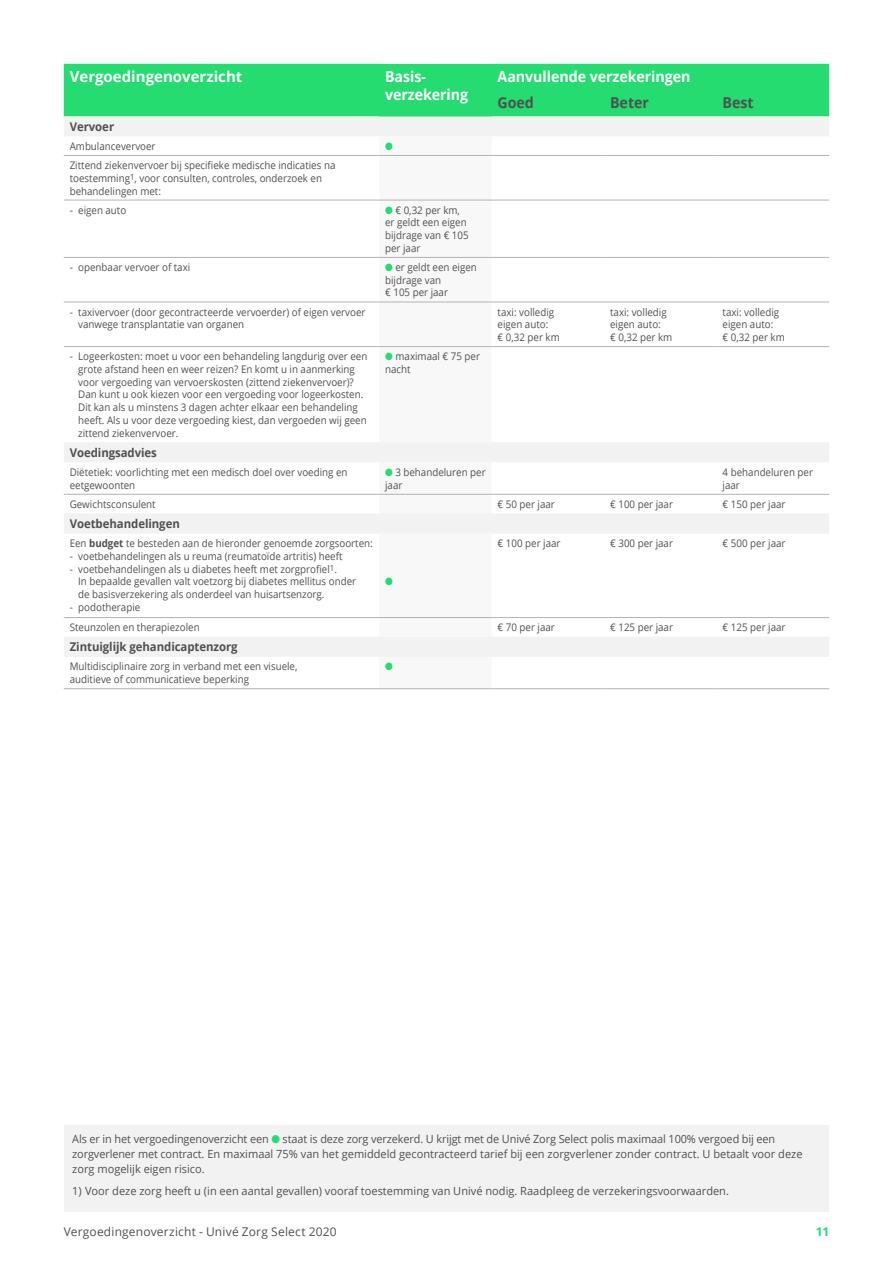
<style>
.page{position:relative;width:893px;height:1263px;background:#fff}
.page>*{position:absolute;margin:0;border:0;box-sizing:border-box;transform-origin:0 0}
.Witte_kop_Boven{font:700 15px/18px "Open Sans";letter-spacing:-.005em;color:#fff;scale:.95 1}
.Witte_kop_Boven-2{font:700 15px "Open Sans";letter-spacing:-.005em;color:#fff}
.t1{font:700 15px "Open Sans";letter-spacing:-.005em;color:#505050;scale:.95 1}
.Bold_kop_8{font:700 12px "Open Sans";letter-spacing:-.005em;color:#505050;scale:.95 1}
.t2{font:12px "Open Sans";letter-spacing:.015em;color:#505050}
.t3{font:700 12px "Open Sans";color:#25dc71}
.Platte_txt_Tabel{font:11.25px/15px "Open Sans";color:#505050}
.Inspringen_Plat_txt{font:10.5px/12.8px "Open Sans";color:#505050;scale:.93 1}
.Inspringen_Plat_txt-2{font:10.5px/12.8px "Open Sans";color:#505050;scale:.95 1}
.Inspringen_Plat_txt-3{font:10.5px "Zapf Dingbats ITC";color:#25dc71;scale:.93 1}
.s1{color:#25dc71}
.s2{font-weight:700}
</style>
<div class="page">
<div style="left:64px;top:64px;width:765px;height:52px;background:#25dc71"></div>
<div style="left:379px;top:64px;width:113px;height:52px;background:#25dc71"></div>
<svg style="left:64px;top:116px;width:765px;height:541px"></svg>
<svg style="left:379px;top:136px;width:113px;height:521px"></svg>
<hr style="left:64px;top:494px;width:315px;height:1px;background:#b2b2b2">
<hr style="left:379px;top:494px;width:113px;height:1px;background:#b2b2b2">
<hr style="left:492px;top:494px;width:112px;height:1px;background:#b2b2b2">
<hr style="left:604px;top:494px;width:113px;height:1px;background:#b2b2b2">
<hr style="left:717px;top:494px;width:112px;height:1px;background:#b2b2b2">
<hr style="left:64px;top:155px;width:315px;height:1px;background:#b2b2b2">
<hr style="left:379px;top:155px;width:113px;height:1px;background:#b2b2b2">
<hr style="left:492px;top:155px;width:112px;height:1px;background:#b2b2b2">
<hr style="left:604px;top:155px;width:113px;height:1px;background:#b2b2b2">
<hr style="left:717px;top:155px;width:112px;height:1px;background:#b2b2b2">
<hr style="left:64px;top:200px;width:315px;height:1px;background:#b2b2b2">
<hr style="left:379px;top:200px;width:113px;height:1px;background:#b2b2b2">
<hr style="left:492px;top:200px;width:112px;height:1px;background:#b2b2b2">
<hr style="left:604px;top:200px;width:113px;height:1px;background:#b2b2b2">
<hr style="left:717px;top:200px;width:112px;height:1px;background:#b2b2b2">
<hr style="left:64px;top:257px;width:315px;height:1px;background:#b2b2b2">
<hr style="left:379px;top:257px;width:113px;height:1px;background:#b2b2b2">
<hr style="left:492px;top:257px;width:112px;height:1px;background:#b2b2b2">
<hr style="left:604px;top:257px;width:113px;height:1px;background:#b2b2b2">
<hr style="left:717px;top:257px;width:112px;height:1px;background:#b2b2b2">
<hr style="left:64px;top:302px;width:315px;height:1px;background:#b2b2b2">
<hr style="left:379px;top:302px;width:113px;height:1px;background:#b2b2b2">
<hr style="left:492px;top:302px;width:112px;height:1px;background:#b2b2b2">
<hr style="left:604px;top:302px;width:113px;height:1px;background:#b2b2b2">
<hr style="left:717px;top:302px;width:112px;height:1px;background:#b2b2b2">
<hr style="left:64px;top:688px;width:315px;height:1px;background:#b2b2b2">
<hr style="left:379px;top:688px;width:113px;height:1px;background:#b2b2b2">
<hr style="left:492px;top:688px;width:112px;height:1px;background:#b2b2b2">
<hr style="left:604px;top:688px;width:113px;height:1px;background:#b2b2b2">
<hr style="left:717px;top:688px;width:112px;height:1px;background:#b2b2b2">
<hr style="left:64px;top:346px;width:315px;height:1px;background:#b2b2b2">
<hr style="left:379px;top:346px;width:113px;height:1px;background:#b2b2b2">
<hr style="left:492px;top:346px;width:112px;height:1px;background:#b2b2b2">
<hr style="left:604px;top:346px;width:113px;height:1px;background:#b2b2b2">
<hr style="left:717px;top:346px;width:112px;height:1px;background:#b2b2b2">
<hr style="left:64px;top:617px;width:315px;height:1px;background:#b2b2b2">
<hr style="left:379px;top:617px;width:113px;height:1px;background:#b2b2b2">
<hr style="left:492px;top:617px;width:112px;height:1px;background:#b2b2b2">
<hr style="left:604px;top:617px;width:113px;height:1px;background:#b2b2b2">
<hr style="left:717px;top:617px;width:112px;height:1px;background:#b2b2b2">
<div style="left:64px;top:1125px;width:764px;height:87px;background:#f2f2f2"></div>
<p class="Witte_kop_Boven-2" style="left:70px;top:66px;width:174px">Vergoedingenoverzicht</p>
<p class="Witte_kop_Boven" style="left:385px;top:67px;width:89px">Basis&shy;verzekering</p>
<p class="Witte_kop_Boven" style="left:498px;top:67px;width:204px">Aanvullende verzekeringen</p>
<p class="t1" style="left:498px;top:92px;width:40px">Goed</p>
<p class="t1" style="left:610px;top:92px;width:42px">Beter</p>
<p class="t1" style="left:723px;top:92px;width:34px">Best</p>
<p class="Bold_kop_8" style="left:70px;top:118px;width:48px">Vervoer</p>
<p class="Inspringen_Plat_txt" style="left:70px;top:139px;width:94px">Ambulancevervoer</p>
<p class="Inspringen_Plat_txt-3" style="left:385px;top:141px;width:10px">●</p>
<p class="Inspringen_Plat_txt" style="left:70px;top:159px;width:287px">Zittend ziekenvervoer bij specifieke medische indicaties na toestemming<sup>1</sup>, voor consulten, controles, onderzoek en behandelingen met:</p>
<p class="Inspringen_Plat_txt-2" style="left:70px;top:203px;width:61px">- eigen auto</p>
<p class="Inspringen_Plat_txt" style="left:385px;top:203px;width:91px"><span class="s1">●</span> € 0,32 per km, er geldt een eigen bijdrage van € 105 per jaar</p>
<p class="Inspringen_Plat_txt-2" style="left:70px;top:260px;width:128px">- openbaar vervoer of taxi</p>
<p class="Inspringen_Plat_txt" style="left:385px;top:260px;width:100px"><span class="s1">●</span> er geldt een eigen bijdrage van<br>€ 105 per jaar</p>
<p class="Inspringen_Plat_txt-2" style="left:78px;top:305px;width:304px;text-indent:-9px">- taxivervoer (door gecontracteerde vervoerder) of eigen vervoer vanwege transplantatie van organen</p>
<p class="Inspringen_Plat_txt" style="left:498px;top:305px;width:62px">taxi: volledig</p>
<p class="Inspringen_Plat_txt" style="left:498px;top:318px;width:68px">eigen auto:<br>€ 0,32 per km</p>
<p class="Inspringen_Plat_txt" style="left:610px;top:305px;width:62px">taxi: volledig</p>
<p class="Inspringen_Plat_txt" style="left:610px;top:318px;width:68px">eigen auto:<br>€ 0,32 per km</p>
<p class="Inspringen_Plat_txt" style="left:723px;top:305px;width:62px">taxi: volledig</p>
<p class="Inspringen_Plat_txt" style="left:723px;top:318px;width:68px">eigen auto:<br>€ 0,32 per km</p>
<p class="Inspringen_Plat_txt-2" style="left:78px;top:350px;width:306px;text-indent:-9px">- Logeerkosten: moet u voor een behandeling langdurig over een grote afstand heen en weer reizen? En komt u in aanmerking voor vergoeding van vervoerskosten (zittend ziekenvervoer)?<br>Dan kunt u ook kiezen voor een vergoeding voor logeerkosten.<br>Dit kan als u minstens 3 dagen achter elkaar een behandeling heeft. Als u voor deze vergoeding kiest, dan vergoeden wij geen zittend ziekenvervoer.</p>
<p class="Inspringen_Plat_txt" style="left:385px;top:350px;width:104px"><span class="s1">●</span> maximaal € 75 per nacht</p>
<p class="Bold_kop_8" style="left:70px;top:444px;width:93px">Voedingsadvies</p>
<p class="Inspringen_Plat_txt" style="left:70px;top:465px;width:300px">Diëtetiek: voorlichting met een medisch doel over voeding en</p>
<p class="Inspringen_Plat_txt" style="left:70px;top:478px;width:72px">eetgewoonten</p>
<p class="Inspringen_Plat_txt" style="left:385px;top:465px;width:110px"><span class="s1">●</span> 3 behandeluren per jaar</p>
<p class="Inspringen_Plat_txt" style="left:723px;top:465px;width:99px">4 behandeluren per jaar</p>
<p class="Inspringen_Plat_txt" style="left:70px;top:497px;width:94px">Gewichtsconsulent</p>
<p class="Inspringen_Plat_txt" style="left:498px;top:497px;width:63px">€ 50 per jaar</p>
<p class="Inspringen_Plat_txt" style="left:610px;top:497px;width:69px">€ 100 per jaar</p>
<p class="Inspringen_Plat_txt" style="left:723px;top:497px;width:69px">€ 150 per jaar</p>
<p class="Bold_kop_8" style="left:70px;top:515px;width:117px">Voetbehandelingen</p>
<p class="Inspringen_Plat_txt" style="left:70px;top:537px;width:327px">Een <span class="s2">budget</span> te besteden aan de hieronder genoemde zorgsoorten:</p>
<p class="Inspringen_Plat_txt-2" style="left:70px;top:549px;width:289px">- voetbehandelingen als u reuma (reumatoïde artritis) heeft</p>
<p class="Inspringen_Plat_txt-2" style="left:78px;top:562px;width:294px;text-indent:-9px">- voetbehandelingen als u diabetes heeft met zorgprofiel<sup>1</sup>.<br>In bepaalde gevallen valt voetzorg bij diabetes mellitus onder de basisverzekering als onderdeel van huisartsenzorg.</p>
<p class="Inspringen_Plat_txt-2" style="left:70px;top:600px;width:76px">- podotherapie</p>
<p class="Inspringen_Plat_txt" style="left:498px;top:537px;width:69px">€ 100 per jaar</p>
<p class="Inspringen_Plat_txt" style="left:610px;top:537px;width:69px">€ 300 per jaar</p>
<p class="Inspringen_Plat_txt" style="left:723px;top:537px;width:69px">€ 500 per jaar</p>
<p class="Inspringen_Plat_txt-3" style="left:385px;top:577px;width:10px">●</p>
<p class="Inspringen_Plat_txt" style="left:70px;top:621px;width:141px">Steunzolen en therapiezolen</p>
<p class="Inspringen_Plat_txt" style="left:498px;top:621px;width:63px">€ 70 per jaar</p>
<p class="Inspringen_Plat_txt" style="left:610px;top:621px;width:69px">€ 125 per jaar</p>
<p class="Inspringen_Plat_txt" style="left:723px;top:621px;width:69px">€ 125 per jaar</p>
<p class="Bold_kop_8" style="left:70px;top:638px;width:178px">Zintuiglijk gehandicaptenzorg</p>
<p class="Inspringen_Plat_txt" style="left:70px;top:660px;width:246px">Multidisciplinaire zorg in verband met een visuele,</p>
<p class="Inspringen_Plat_txt" style="left:70px;top:673px;width:194px">auditieve of communicatieve beperking</p>
<p class="Inspringen_Plat_txt-3" style="left:385px;top:662px;width:10px">●</p>
<p class="Platte_txt_Tabel" style="left:72px;top:1131px;width:732px">Als er in het vergoedingenoverzicht een <span class="s1">●</span> staat is deze zorg verzekerd. U krijgt met de Univé Zorg Select polis maximaal 100% vergoed bij een zorgverlener met contract. En maximaal 75% van het gemiddeld gecontracteerd tarief bij een zorgverlener zonder contract. U betaalt voor deze zorg mogelijk eigen risico.</p>
<p class="Platte_txt_Tabel" style="left:72px;top:1183px;width:658px">1) Voor deze zorg heeft u (in een aantal gevallen) vooraf toestemming van Univé nodig. Raadpleeg de verzekeringsvoorwaarden.</p>
<p class="t2" style="left:64px;top:1224px;width:274px">Vergoedingenoverzicht - Univé Zorg Select 2020</p>
<p class="t3" style="left:816px;top:1223px;width:15px">11</p>
</div>
